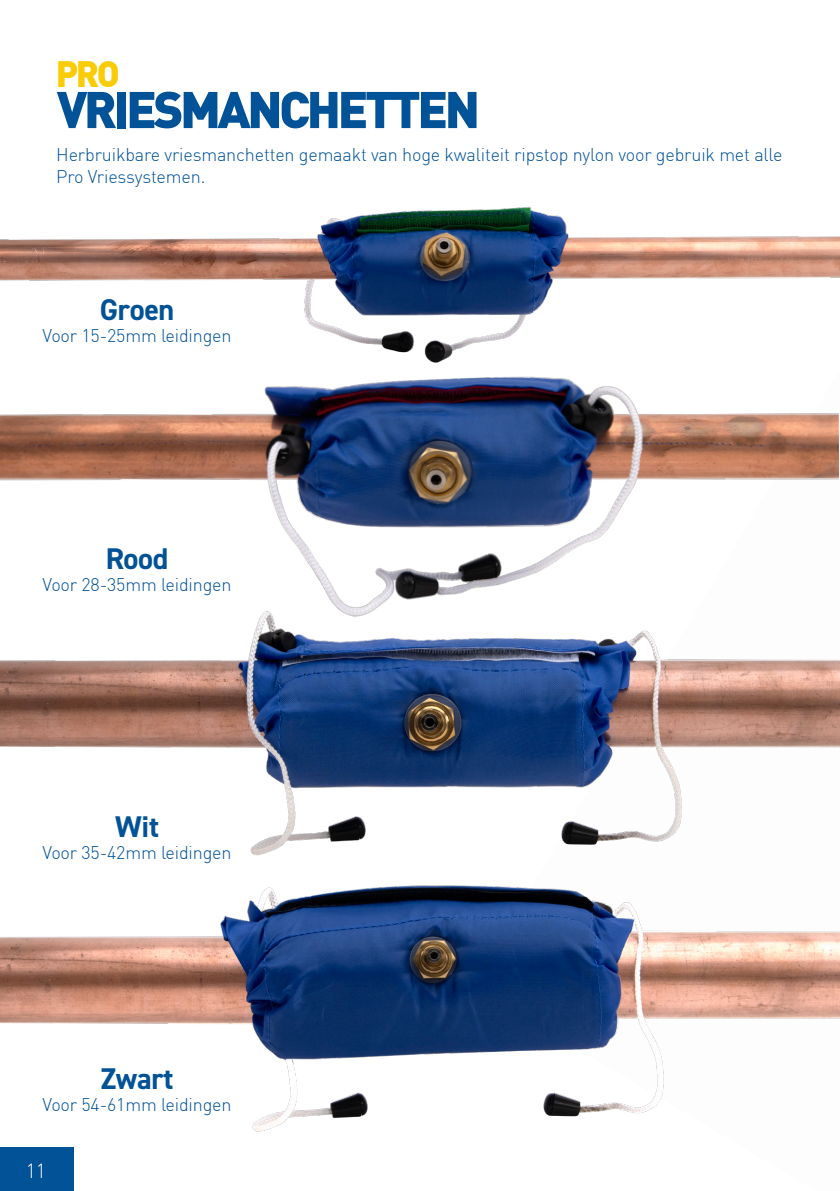
<style>
.page{position:relative;width:840px;height:1191px;background:#fff}
.page>*{position:absolute;margin:0;border:0;box-sizing:border-box;transform-origin:0 0}
.t1{font:900 50.8px "DIN";letter-spacing:-.07em;color:#015297}
.t2{font:900 36px "DIN";color:#facc07}
.t3{font:700 30px "DIN2014";letter-spacing:-.01em;color:#015297}
.t4{font:300 20px "DIN";color:#fff}
.t5{font:300 18px/22px "DIN";letter-spacing:-.01em;color:#015297}
</style>
<div class="page">
<img style="left:0;top:896px;width:838px;height:252px">
<img style="left:0;top:207px;width:838px;height:156px">
<img style="left:0;top:376px;width:839px;height:224px">
<img style="left:0;top:600px;width:838px;height:296px">
<div style="left:0;top:1148px;width:74px;height:43px;background:#015297"></div>
<p class="t2" style="left:56px;top:50px;width:65px">PRO</p>
<p class="t1" style="left:57px;top:76px;width:424px">VRIESMANCHETTEN</p>
<p class="t5" style="left:56px;top:143px;width:727px">Herbruikbare vriesmanchetten gemaakt van hoge kwaliteit ripstop nylon voor gebruik met alle<br>Pro Vriessystemen.</p>
<p class="t3" style="left:100px;top:290px;width:76px">Groen</p>
<p class="t5" style="left:43px;top:325px;width:190px">Voor 15-25mm leidingen</p>
<p class="t3" style="left:106px;top:539px;width:64px">Rood</p>
<p class="t5" style="left:43px;top:573px;width:190px">Voor 28-35mm leidingen</p>
<p class="t3" style="left:115px;top:806px;width:45px">Wit</p>
<p class="t5" style="left:43px;top:841px;width:190px">Voor 35-42mm leidingen</p>
<p class="t3" style="left:101px;top:1058px;width:74px">Zwart</p>
<p class="t5" style="left:43px;top:1093px;width:190px">Voor 54-61mm leidingen</p>
<p class="t4" style="left:26px;top:1158px;width:22px">11</p>
</div>
